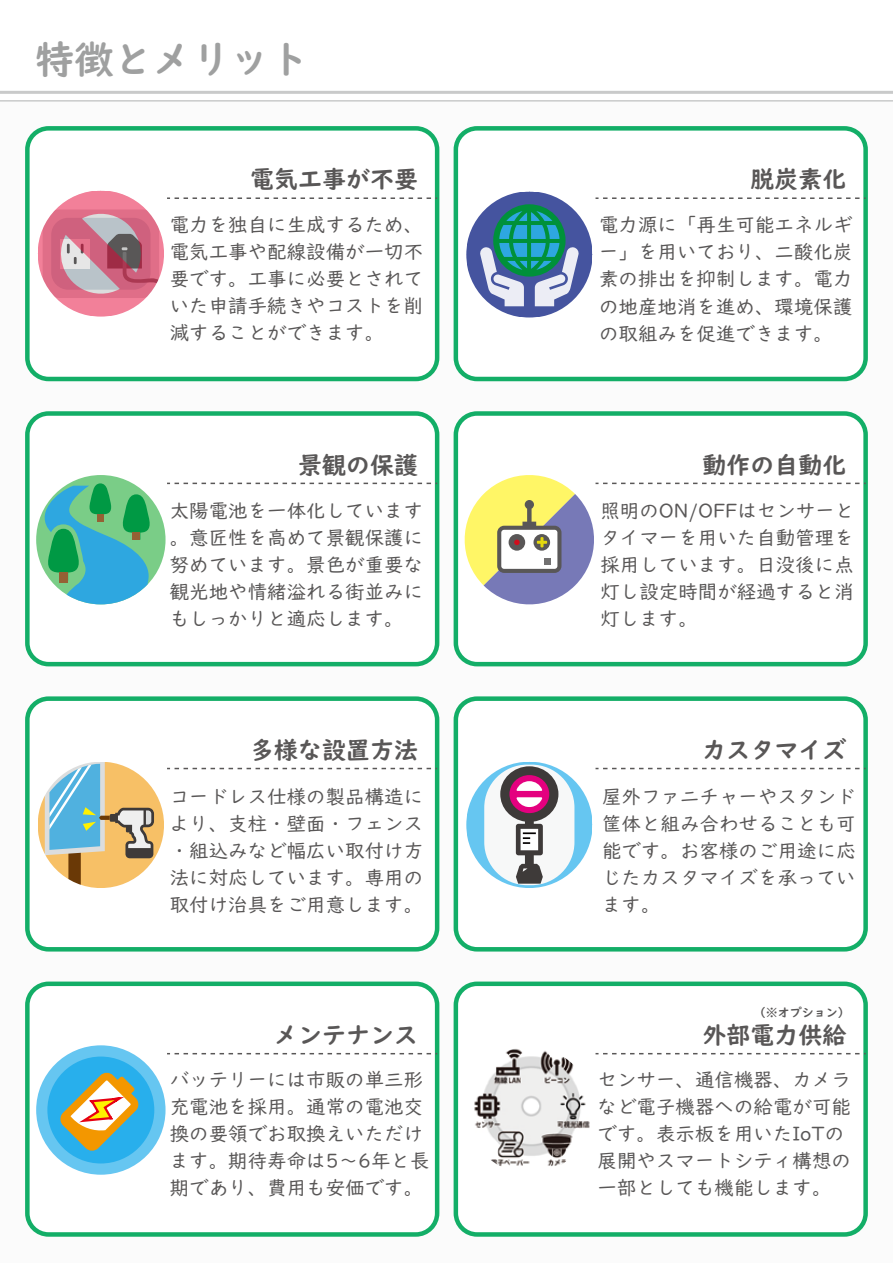
<style>
.page{position:relative;width:893px;height:1263px;background:#fff}
.page>*{position:absolute;margin:0;border:0;box-sizing:border-box;transform-origin:0 0}
.t1{font:39px "UD Digi Kyokasho NP B";color:#9fa0a0}
.t2{font:24px "UD Digi Kyokasho NP B";color:#595757}
.t3{font:19.5px/27px "UD Digi Kyokasho NP R";color:#595757;text-align:justify}
.t4{font:12px "UD Digi Kyokasho NP B";color:#595757}
</style>
<div class="page">
<div style="left:0;top:101px;width:893px;height:1162px;background:#fbfbfb"></div>
<hr style="left:0;top:100px;width:893px;height:2px;background:#c9caca">
<hr style="left:0;top:91px;width:893px;height:3px;background:#c9caca">
<div style="left:456px;top:699px;width:410px;height:250px;background:#fff;border-radius:21px"></div>
<div style="left:454px;top:696px;width:414px;height:255px;border:4px solid #13ae67;border-radius:21px"></div>
<div style="left:27px;top:128px;width:410px;height:251px;background:#fff;border-radius:21px"></div>
<div style="left:25px;top:126px;width:414px;height:255px;border:4px solid #13ae67;border-radius:21px"></div>
<svg style="left:37px;top:186px;width:400px;height:135px"></svg>
<div style="left:456px;top:128px;width:410px;height:251px;background:#fff;border-radius:21px"></div>
<div style="left:454px;top:126px;width:414px;height:255px;border:4px solid #13ae67;border-radius:21px"></div>
<svg style="left:466px;top:187px;width:400px;height:135px"></svg>
<div style="left:27px;top:413px;width:410px;height:251px;background:#fff;border-radius:21px"></div>
<div style="left:25px;top:411px;width:414px;height:255px;border:4px solid #13ae67;border-radius:21px"></div>
<svg style="left:36px;top:472px;width:401px;height:135px"></svg>
<div style="left:456px;top:413px;width:410px;height:251px;background:#fff;border-radius:21px"></div>
<div style="left:454px;top:411px;width:414px;height:255px;border:4px solid #13ae67;border-radius:21px"></div>
<svg style="left:464px;top:472px;width:402px;height:135px"></svg>
<div style="left:27px;top:699px;width:410px;height:250px;background:#fff;border-radius:21px"></div>
<div style="left:25px;top:696px;width:414px;height:255px;border:4px solid #13ae67;border-radius:21px"></div>
<div style="left:456px;top:984px;width:410px;height:250px;background:#fff;border-radius:21px"></div>
<div style="left:454px;top:981px;width:414px;height:256px;border:4px solid #13ae67;border-radius:21px"></div>
<svg style="left:474px;top:1042px;width:392px;height:136px"></svg>
<div style="left:27px;top:984px;width:410px;height:250px;background:#fff;border-radius:21px"></div>
<div style="left:25px;top:981px;width:414px;height:256px;border:4px solid #13ae67;border-radius:21px"></div>
<svg style="left:36px;top:1042px;width:401px;height:136px"></svg>
<svg style="left:38px;top:757px;width:399px;height:135px"></svg>
<svg style="left:466px;top:757px;width:400px;height:135px"></svg>
<h1 class="t1" style="left:36px;top:36px;width:274px">特徴とメリット</h1>
<p class="t2" style="left:250px;top:165px;width:169px">電気工事が不要</p>
<p class="t2" style="left:750px;top:165px;width:97px">脱炭素化</p>
<p class="t3" style="left:170px;top:212px;width:255px">電力を独自に生成するため、電気工事や配線設備が一切不要です。工事に必要とされていた申請手続きやコストを削減することができます。</p>
<p class="t3" style="left:599px;top:212px;width:255px">電力源に「再生可能エネルギー」を用いており、二酸化炭素の排出を抑制します。電力の地産地消を進め、環境保護の取組みを促進できます。</p>
<p class="t2" style="left:298px;top:450px;width:121px">景観の保護</p>
<p class="t2" style="left:702px;top:450px;width:145px">動作の自動化</p>
<p class="t3" style="left:170px;top:497px;width:255px">太陽電池を一体化しています。意匠性を高めて景観保護に努めています。景色が重要な観光地や情緒溢れる街並みにもしっかりと適応します。</p>
<p class="t3" style="left:600px;top:497px;width:255px">照明のON/OFFはセンサーとタイマーを用いた自動管理を採用しています。日没後に点灯し設定時間が経過すると消灯します。</p>
<p class="t2" style="left:250px;top:735px;width:169px">多様な設置方法</p>
<p class="t2" style="left:702px;top:735px;width:145px">カスタマイズ</p>
<p class="t3" style="left:170px;top:784px;width:255px">コードレス仕様の製品構造により、支柱・壁面・フェンス・組込みなど幅広い取付け方法に対応しています。専用の取付け治具をご用意します。</p>
<p class="t3" style="left:602px;top:784px;width:255px">屋外ファニチャーやスタンド筐体と組み合わせることも可能です。お客様のご用途に応じたカスタマイズを承っています。</p>
<p class="t2" style="left:274px;top:1021px;width:145px">メンテナンス</p>
<p class="t4" style="left:754px;top:1005px;width:97px">（※オプション）</p>
<p class="t2" style="left:702px;top:1021px;width:145px">外部電力供給</p>
<p class="t3" style="left:170px;top:1066px;width:261px;text-align:left">バッテリーには市販の単三形充電池を採用。通常の電池交換の要領でお取換えいただけます。期待寿命は5～6年と長期であり、費用も安価です。</p>
<p class="t3" style="left:597px;top:1066px;width:255px;text-align:left">センサー、通信機器、カメラなど電子機器への給電が可能です。表示板を用いたIoTの展開やスマートシティ構想の一部としても機能します。</p>
</div>
